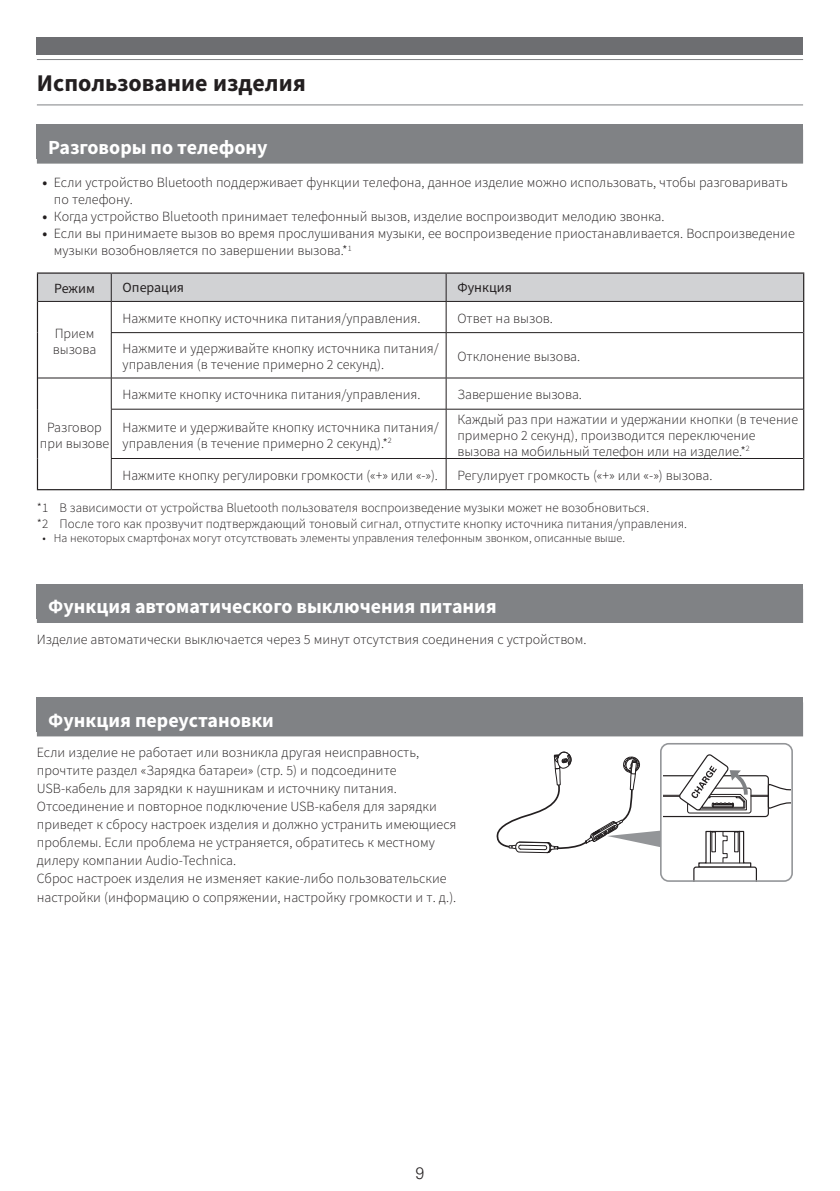
<style>
.page{position:relative;width:840px;height:1191px;background:#fff}
.page>*{position:absolute;margin:0;border:0;box-sizing:border-box;transform-origin:0 0}
.t1{font:700 24px "Source Sans Pro";color:#231f20}
.t2{font:700 20px "Source Sans Pro";color:#fff}
.t3{font:300 16px "Univers Next Pro";color:#231f20}
.t4{font:300 14px/18px "Source Sans Pro";color:#231f20}
.t5{font:14px "Source Sans Pro";color:#231f20}
.t6{font:300 13px/16px "Source Sans Pro";color:#231f20}
.t7{font:300 12px "Source Sans Pro";color:#231f20}
.s1{font-weight:700}
</style>
<div class="page">
<hr style="left:37px;top:104px;width:765px;height:1px;background:#808285">
<hr style="left:37px;top:59px;width:765px;height:1px;background:#808285">
<div style="left:37px;top:37px;width:765px;height:17px;background:#6d6e71"></div>
<div style="left:37px;top:697px;width:765px;height:34px;background:#808285"></div>
<div style="left:37px;top:702px;width:765px;height:34px;background:#808285"></div>
<svg style="left:496px;top:751px;width:293px;height:128px"></svg>
<div style="left:659px;top:743px;width:133px;height:139px;border:2px solid #939598;border-radius:8px"></div>
<div style="left:37px;top:125px;width:765px;height:34px;background:#808285"></div>
<div style="left:37px;top:130px;width:765px;height:34px;background:#808285"></div>
<hr style="left:37px;top:489px;width:74px;height:1px;background:#231f20">
<hr style="left:38px;top:301px;width:73px;height:1px;background:#231f20">
<hr style="left:111px;top:301px;width:335px;height:1px;background:#231f20">
<hr style="left:111px;top:302px;width:1px;height:30px;background:#231f20">
<hr style="left:446px;top:301px;width:356px;height:1px;background:#231f20">
<hr style="left:445px;top:302px;width:1px;height:30px;background:#231f20">
<hr style="left:111px;top:332px;width:335px;height:1px;background:#231f20">
<hr style="left:111px;top:333px;width:1px;height:45px;background:#231f20">
<hr style="left:446px;top:332px;width:356px;height:1px;background:#231f20">
<hr style="left:445px;top:333px;width:1px;height:45px;background:#231f20">
<hr style="left:38px;top:378px;width:73px;height:1px;background:#231f20">
<hr style="left:111px;top:378px;width:335px;height:1px;background:#231f20">
<hr style="left:111px;top:378px;width:1px;height:31px;background:#231f20">
<hr style="left:446px;top:378px;width:356px;height:1px;background:#231f20">
<hr style="left:445px;top:378px;width:1px;height:31px;background:#231f20">
<hr style="left:111px;top:409px;width:335px;height:1px;background:#231f20">
<hr style="left:111px;top:409px;width:1px;height:49px;background:#231f20">
<hr style="left:446px;top:409px;width:356px;height:1px;background:#231f20">
<hr style="left:445px;top:409px;width:1px;height:49px;background:#231f20">
<hr style="left:111px;top:458px;width:335px;height:1px;background:#231f20">
<hr style="left:111px;top:459px;width:1px;height:30px;background:#231f20">
<hr style="left:446px;top:458px;width:356px;height:1px;background:#231f20">
<hr style="left:445px;top:459px;width:1px;height:30px;background:#231f20">
<hr style="left:37px;top:272px;width:74px;height:2px;background:#231f20">
<hr style="left:111px;top:272px;width:335px;height:2px;background:#231f20">
<hr style="left:446px;top:272px;width:357px;height:2px;background:#231f20">
<svg style="left:37px;top:273px;width:766px;height:28px;background:#cbccce"></svg>
<hr style="left:37px;top:301px;width:1px;height:32px;background:#231f20">
<hr style="left:37px;top:333px;width:1px;height:45px;background:#231f20">
<hr style="left:802px;top:301px;width:1px;height:32px;background:#231f20">
<hr style="left:802px;top:333px;width:1px;height:45px;background:#231f20">
<hr style="left:37px;top:378px;width:1px;height:31px;background:#231f20">
<hr style="left:37px;top:409px;width:1px;height:49px;background:#231f20">
<hr style="left:37px;top:458px;width:1px;height:31px;background:#231f20">
<hr style="left:802px;top:378px;width:1px;height:31px;background:#231f20">
<hr style="left:802px;top:409px;width:1px;height:49px;background:#231f20">
<hr style="left:802px;top:458px;width:1px;height:31px;background:#231f20">
<hr style="left:111px;top:489px;width:335px;height:1px;background:#231f20">
<hr style="left:446px;top:489px;width:357px;height:1px;background:#231f20">
<div style="left:37px;top:584px;width:765px;height:34px;background:#808285"></div>
<div style="left:37px;top:589px;width:765px;height:34px;background:#808285"></div>
<h1 class="t1" style="left:37px;top:74px;width:270px">Использование изделия</h1>
<h2 class="t2" style="left:48px;top:139px;width:221px">Разговоры по телефону</h2>
<p class="t4" style="left:54px;top:175px;width:735px;line-height:17px;text-indent:-11px"><span class="s1">•</span> Если устройство Bluetooth поддерживает функции телефона, данное изделие можно использовать, чтобы разговаривать по телефону.</p>
<p class="t4" style="left:43px;top:208px;width:623px"><span class="s1">•</span> Когда устройство Bluetooth принимает телефонный вызов, изделие воспроизводит мелодию звонка.</p>
<p class="t4" style="left:54px;top:226px;width:742px;line-height:17px;text-indent:-11px"><span class="s1">•</span> Если вы принимаете вызов во время прослушивания музыки, ее воспроизведение приостанавливается. Воспроизведение музыки возобновляется по завершении вызова.*<sup>1</sup></p>
<p class="t5" style="left:54px;top:283px;width:42px">Режим</p>
<p class="t5" style="left:122px;top:282px;width:63px">Операция</p>
<p class="t5" style="left:457px;top:282px;width:56px">Функция</p>
<p class="t4" style="left:53px;top:325px;width:45px;line-height:16px">Прием вызова</p>
<p class="t4" style="left:122px;top:309px;width:299px">Нажмите кнопку источника питания/управления.</p>
<p class="t4" style="left:457px;top:309px;width:97px">Ответ на вызов.</p>
<p class="t4" style="left:122px;top:341px;width:317px;line-height:16px">Нажмите и удерживайте кнопку источника питания/ управления (в течение примерно 2 секунд).</p>
<p class="t4" style="left:457px;top:348px;width:124px">Отклонение вызова.</p>
<p class="t4" style="left:122px;top:386px;width:299px">Нажмите кнопку источника питания/управления.</p>
<p class="t4" style="left:457px;top:386px;width:126px">Завершение вызова.</p>
<p class="t4" style="left:122px;top:419px;width:317px;line-height:16px">Нажмите и удерживайте кнопку источника питания/ управления (в течение примерно 2 секунд).*<sup>2</sup></p>
<p class="t4" style="left:457px;top:411px;width:342px;line-height:16px">Каждый раз при нажатии и удержании кнопки (в течение примерно 2 секунд), производится переключение вызова на мобильный телефон или на изделие.*<sup>2</sup></p>
<p class="t4" style="left:122px;top:466px;width:316px">Нажмите кнопку регулировки громкости («+» или «-»).</p>
<p class="t4" style="left:457px;top:466px;width:256px">Регулирует громкость («+» или «-») вызова.</p>
<p class="t6" style="left:37px;top:500px;width:651px">*1 В зависимости от устройства Bluetooth пользователя воспроизведение музыки может не возобновиться.<br>*2 После того как прозвучит подтверждающий тоновый сигнал, отпустите кнопку источника питания/управления.</p>
<p class="t7" style="left:43px;top:532px;width:583px">• На некоторых смартфонах могут отсутствовать элементы управления телефонным звонком, описанные выше.</p>
<p class="t4" style="left:40px;top:419px;width:71px;line-height:16px;text-align:center">Разговор при вызове</p>
<h2 class="t2" style="left:48px;top:598px;width:450px">Функция автоматического выключения питания</h2>
<p class="t4" style="left:37px;top:630px;width:551px">Изделие автоматически выключается через 5 минут отсутствия соединения с устройством.</p>
<h2 class="t2" style="left:48px;top:712px;width:227px">Функция переустановки</h2>
<p class="t4" style="left:37px;top:744px;width:421px">Если изделие не работает или возникла другая неисправность, прочтите раздел «Зарядка батареи» (стр. 5) и подсоедините USB-кабель для зарядки к наушникам и источнику питания.<br>Отсоединение и повторное подключение USB-кабеля для зарядки приведет к сбросу настроек изделия и должно устранить имеющиеся проблемы. Если проблема не устраняется, обратитесь к местному дилеру компании Audio-Technica.<br>Сброс настроек изделия не изменяет какие-либо пользовательские настройки (информацию о сопряжении, настройку громкости и т. д.).</p>
<p class="t3" style="left:415px;top:1166px;width:10px">9</p>
</div>
